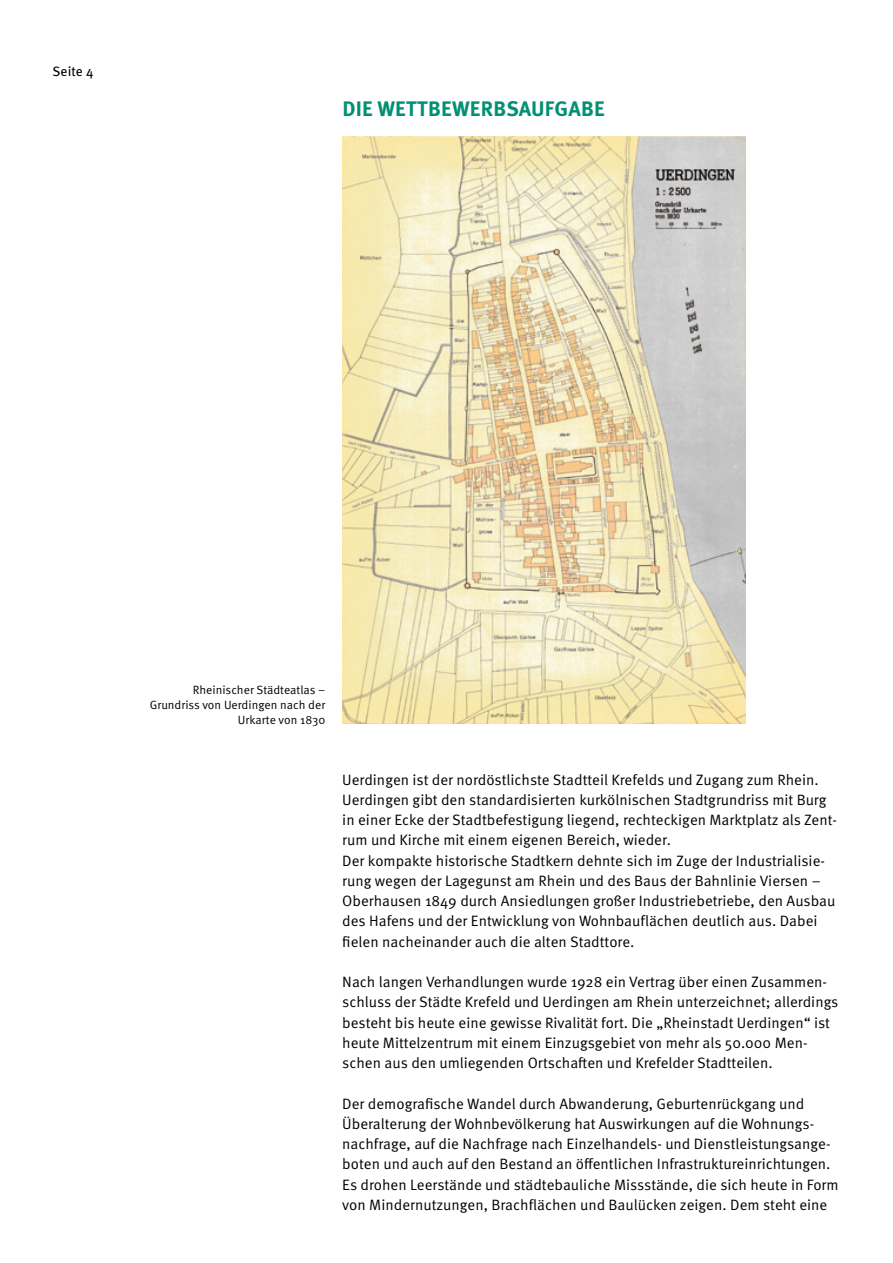
<style>
.page{position:relative;width:893px;height:1263px;background:#fff}
.page>*{position:absolute;margin:0;border:0;box-sizing:border-box;transform-origin:0 0}
.t1{font:700 21px "Meta Pro";letter-spacing:.01em;color:#009073}
.t2{font:15px/20.2px "Meta Pro";color:#000}
.t3{font:13.5px "Meta Pro";letter-spacing:.01em;color:#000}
.t4{font:12px/15px "Meta Pro";color:#000;text-align:right}
</style>
<div class="page">
<img style="left:342px;top:136px;width:404px;height:588px">
<p class="t3" style="left:52px;top:61px;width:43px">Seite 4</p>
<h1 class="t1" style="left:342px;top:93px;width:264px">DIE WETTBEWERBSAUFGABE</h1>
<p class="t4" style="left:150px;top:681px;width:177px">Rheinischer Städteatlas –<br>Grundriss von Uerdingen nach der<br>Urkarte von 1830</p>
<p class="t2" style="left:342px;top:768px;width:496px">Uerdingen ist der nordöstlichste Stadtteil Krefelds und Zugang zum Rhein.<br>Uerdingen gibt den standardisierten kurkölnischen Stadtgrundriss mit Burg in einer Ecke der Stadtbefestigung liegend, rechteckigen Marktplatz als Zent&shy;rum und Kirche mit einem eigenen Bereich, wieder.<br>Der kompakte historische Stadtkern dehnte sich im Zuge der Industrialisie&shy;rung wegen der Lagegunst am Rhein und des Baus der Bahnlinie Viersen – Oberhausen 1849 durch Ansiedlungen großer Industriebetriebe, den Ausbau des Hafens und der Entwicklung von Wohnbauflächen deutlich aus. Dabei fielen nacheinander auch die alten Stadttore.</p>
<p class="t2" style="left:342px;top:971px;width:498px">Nach langen Verhandlungen wurde 1928 ein Vertrag über einen Zusammen&shy;schluss der Städte Krefeld und Uerdingen am Rhein unterzeichnet; allerdings besteht bis heute eine gewisse Rivalität fort. Die „Rheinstadt Uerdingen“ ist heute Mittelzentrum mit einem Einzugsgebiet von mehr als 50.000 Men&shy;schen aus den umliegenden Ortschaften und Krefelder Stadtteilen.</p>
<p class="t2" style="left:342px;top:1092px;width:498px">Der demografische Wandel durch Abwanderung, Geburtenrückgang und Überalterung der Wohnbevölkerung hat Auswirkungen auf die Wohnungs&shy;nachfrage, auf die Nachfrage nach Einzelhandels- und Dienstleistungsange&shy;boten und auch auf den Bestand an öffentlichen Infrastruktureinrichtungen.<br>Es drohen Leerstände und städtebauliche Missstände, die sich heute in Form von Mindernutzungen, Brachflächen und Baulücken zeigen. Dem steht eine</p>
</div>
